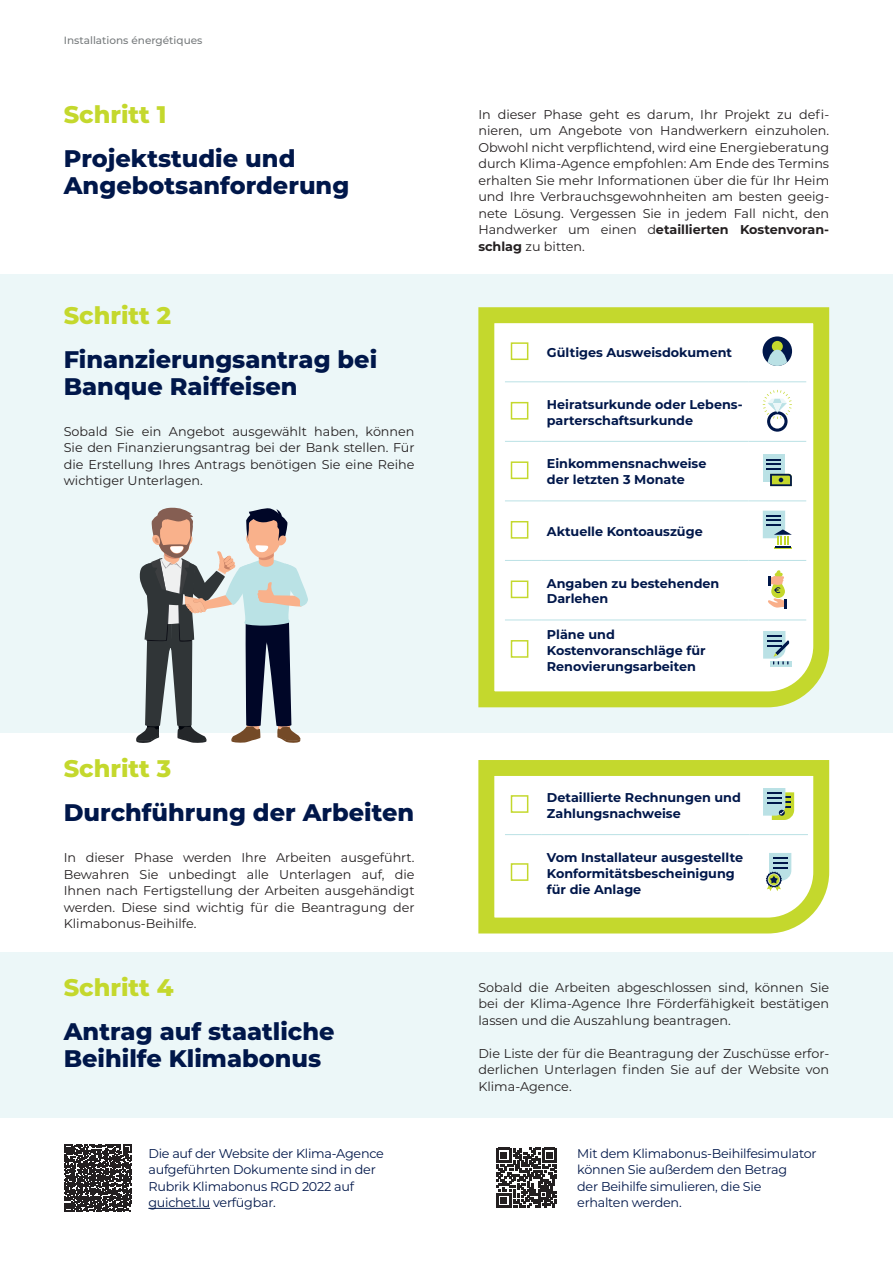
<style>
.page{position:relative;width:893px;height:1263px;background:#fff}
.page>*{position:absolute;margin:0;border:0;box-sizing:border-box;transform-origin:0 0}
.t1{font:800 24px/27px "Montserrat";color:#00174a}
.t2{font:800 24px "Montserrat";color:#c4d82d}
.t3{font:12.75px/16.5px "Montserrat";color:#231f20;text-align:justify}
.t4{font:700 12.75px/15.9px "Montserrat";color:#00174a}
.t5{font:12.75px/16.5px "Montserrat";letter-spacing:-.02em;color:#00174a}
.t6{font:500 10.5px "Montserrat";color:#777b7d}
.s1{font-weight:700}
</style>
<div class="page">
<div style="left:0;top:274px;width:893px;height:459px;background:#ecf7f8"></div>
<div style="left:0;top:953px;width:893px;height:165px;background:#ecf7f8"></div>
<svg style="left:478px;top:307px;width:352px;height:401px;background:#f4f8da"></svg>
<hr style="left:505px;top:381px;width:36px;height:1px;background:#bae1e5">
<hr style="left:541px;top:381px;width:207px;height:1px;background:#bae1e5">
<hr style="left:748px;top:381px;width:58px;height:1px;background:#bae1e5">
<hr style="left:505px;top:441px;width:36px;height:1px;background:#bae1e5">
<hr style="left:541px;top:441px;width:207px;height:1px;background:#bae1e5">
<hr style="left:748px;top:441px;width:58px;height:1px;background:#bae1e5">
<hr style="left:505px;top:500px;width:36px;height:1px;background:#bae1e5">
<hr style="left:541px;top:500px;width:207px;height:1px;background:#bae1e5">
<hr style="left:748px;top:500px;width:58px;height:1px;background:#bae1e5">
<hr style="left:505px;top:560px;width:36px;height:1px;background:#bae1e5">
<hr style="left:541px;top:560px;width:207px;height:1px;background:#bae1e5">
<hr style="left:748px;top:560px;width:58px;height:1px;background:#bae1e5">
<hr style="left:505px;top:620px;width:36px;height:1px;background:#bae1e5">
<hr style="left:541px;top:620px;width:207px;height:1px;background:#bae1e5">
<hr style="left:748px;top:620px;width:58px;height:1px;background:#bae1e5">
<div style="left:511px;top:342px;width:17px;height:18px;border:1px solid #c4d82d"></div>
<div style="left:763px;top:336px;width:29px;height:30px;background:#00174a;border-radius:50%"></div>
<div style="left:772px;top:341px;width:11px;height:11px;background:#c4d82d;border-radius:50%"></div>
<svg style="left:768px;top:350px;width:19px;height:16px"></svg>
<div style="left:511px;top:402px;width:17px;height:18px;border:1px solid #c4d82d"></div>
<svg style="left:763px;top:390px;width:29px;height:42px"></svg>
<div style="left:511px;top:461px;width:17px;height:18px;border:1px solid #c4d82d"></div>
<div style="left:763px;top:454px;width:22px;height:28px;background:#bae1e5"></div>
<svg style="left:766px;top:459px;width:26px;height:27px"></svg>
<div style="left:511px;top:521px;width:17px;height:18px;border:1px solid #c4d82d"></div>
<svg style="left:763px;top:511px;width:29px;height:38px"></svg>
<div style="left:511px;top:580px;width:17px;height:18px;border:1px solid #c4d82d"></div>
<svg style="left:767px;top:570px;width:20px;height:38px"></svg>
<div style="left:511px;top:640px;width:17px;height:18px;border:1px solid #c4d82d"></div>
<svg style="left:770px;top:661px;width:21px;height:6px"></svg>
<svg style="left:763px;top:631px;width:26px;height:33px"></svg>
<hr style="left:148px;top:1208px;width:62px;height:1px;background:#00174a">
<svg style="left:64px;top:1144px;width:67px;height:67px"></svg>
<svg style="left:497px;top:1148px;width:60px;height:60px"></svg>
<svg style="left:478px;top:760px;width:352px;height:174px"></svg>
<hr style="left:505px;top:834px;width:36px;height:1px;background:#bae1e5">
<hr style="left:541px;top:834px;width:208px;height:1px;background:#bae1e5">
<hr style="left:749px;top:834px;width:59px;height:1px;background:#bae1e5">
<div style="left:511px;top:795px;width:17px;height:18px;border:1px solid #c4d82d"></div>
<svg style="left:763px;top:788px;width:31px;height:32px"></svg>
<div style="left:511px;top:863px;width:17px;height:18px;border:1px solid #c4d82d"></div>
<svg style="left:766px;top:853px;width:25px;height:38px"></svg>
<svg style="left:136px;top:507px;width:172px;height:236px"></svg>
<p class="t6" style="left:64px;top:33px;width:140px">Installations énergétiques</p>
<p class="t2" style="left:64px;top:97px;width:104px">Schritt 1</p>
<p class="t1" style="left:64px;top:144px;width:287px">Projektstudie und<br>Angebotsanforderung</p>
<p class="t2" style="left:64px;top:298px;width:109px">Schritt 2</p>
<p class="t1" style="left:64px;top:345px;width:315px">Finanzierungsantrag bei<br>Banque Raiffeisen</p>
<p class="t3" style="left:64px;top:423px;width:352px">Sobald Sie ein Angebot ausgewählt haben, können Sie den Finanzierungsantrag bei der Bank stellen. Für die Erstellung Ihres Antrags benötigen Sie eine Reihe wichtiger Unterlagen.</p>
<p class="t2" style="left:64px;top:751px;width:109px">Schritt 3</p>
<p class="t1" style="left:64px;top:797px;width:352px">Durchführung der Arbeiten</p>
<p class="t3" style="left:64px;top:849px;width:352px">In dieser Phase werden Ihre Arbeiten ausgeführt.<br>Bewahren Sie unbedingt alle Unterlagen auf, die Ihnen nach Fertigstellung der Arbeiten ausgehändigt werden. Diese sind wichtig für die Beantragung der Klimabonus-Beihilfe.</p>
<p class="t2" style="left:64px;top:970px;width:111px">Schritt 4</p>
<p class="t1" style="left:64px;top:1017px;width:272px">Antrag auf staatliche<br>Beihilfe Klimabonus</p>
<p class="t3" style="left:478px;top:105px;width:352px">In dieser Phase geht es darum, Ihr Projekt zu defi&shy;nieren, um Angebote von Handwerkern einzuholen.<br>Obwohl nicht verpflichtend, wird eine Energieberatung durch Klima-Agence empfohlen: Am Ende des Termins erhalten Sie mehr Informationen über die für Ihr Heim und Ihre Verbrauchsgewohnheiten am besten geeig&shy;nete Lösung. Vergessen Sie in jedem Fall nicht, den Handwerker um einen d<span class="s1">etaillierten Kostenvoran&shy;schlag</span> zu bitten.</p>
<p class="t4" style="left:547px;top:344px;width:187px">Gültiges Ausweisdokument</p>
<p class="t4" style="left:547px;top:396px;width:197px">Heiratsurkunde oder Lebens&shy;parterschaftsurkunde</p>
<p class="t4" style="left:547px;top:455px;width:161px">Einkommensnachweise der letzten 3 Monate</p>
<p class="t4" style="left:547px;top:523px;width:157px">Aktuelle Kontoauszüge</p>
<p class="t4" style="left:547px;top:574px;width:174px">Angaben zu bestehenden<br>Darlehen</p>
<p class="t4" style="left:547px;top:626px;width:160px">Pläne und<br>Kostenvoranschläge für<br>Renovierungsarbeiten</p>
<p class="t4" style="left:547px;top:789px;width:196px">Detaillierte Rechnungen und<br>Zahlungsnachweise</p>
<p class="t4" style="left:547px;top:849px;width:198px">Vom Installateur ausgestellte<br>Konformitätsbescheinigung für die Anlage</p>
<p class="t3" style="left:478px;top:978px;width:352px">Sobald die Arbeiten abgeschlossen sind, können Sie bei der Klima-Agence Ihre Förderfähigkeit bestätigen lassen und die Auszahlung beantragen.</p>
<p class="t3" style="left:478px;top:1044px;width:352px">Die Liste der für die Beantragung der Zuschüsse erfor&shy;derlichen Unterlagen finden Sie auf der Website von Klima-Agence.</p>
<p class="t5" style="left:148px;top:1144px;width:237px">Die auf der Website der Klima-Agence aufgeführten Dokumente sind in der<br>Rubrik Klimabonus RGD 2022 auf guichet.lu verfügbar.</p>
<p class="t5" style="left:577px;top:1144px;width:241px">Mit dem Klimabonus-Beihilfesimulator können Sie außerdem den Betrag<br>der Beihilfe simulieren, die Sie<br>erhalten werden.</p>
</div>
